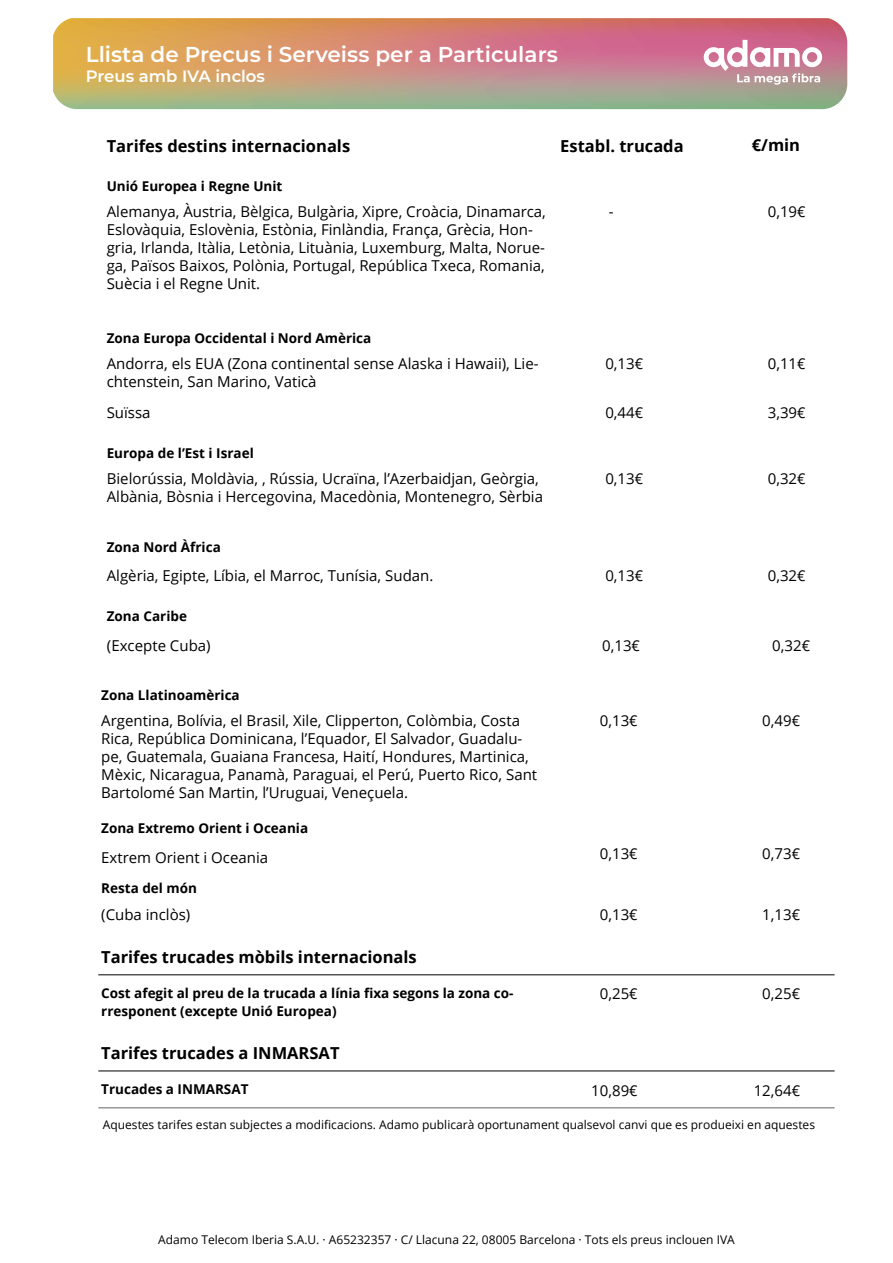
<style>
.page{position:relative;width:893px;height:1263px;background:#fff}
.page>*{position:absolute;margin:0;border:0;box-sizing:border-box;transform-origin:0 0}
.t1{font:600 21.6px "Montserrat";color:#fff}
.t2{font:700 16.5px "Open Sans";color:#000}
.t3{font:600 16.5px "Montserrat";color:#fff}
.t4{font:15px/18px "Open Sans";color:#000}
.t5{font:700 13.5px/17.5px "Open Sans";color:#000}
.t6{font:12px "Open Sans";color:#000}
</style>
<div class="page">
<hr style="left:98px;top:974px;width:737px;height:1px;background:#000">
<hr style="left:98px;top:1071px;width:737px;height:1px;background:#000">
<hr style="left:98px;top:1107px;width:737px;height:1px;background:#636363">
<svg style="left:53px;top:18px;width:794px;height:91px;background:#c59579"></svg>
<svg style="left:704px;top:40px;width:118px;height:45px"></svg>
<h1 class="t1" style="left:86px;top:39px;width:474px">Llista de Precus i Serveiss per a Particulars</h1>
<p class="t3" style="left:86px;top:64px;width:181px">Preus amb IVA inclos</p>
<p class="t2" style="left:107px;top:134px;width:245px">Tarifes destins internacionals</p>
<p class="t2" style="left:560px;top:134px;width:125px">Establ. trucada</p>
<p class="t2" style="left:752px;top:133px;width:50px">€/min</p>
<p class="t5" style="left:107px;top:177px;width:177px">Unió Europea i Regne Unit</p>
<p class="t4" style="left:107px;top:202px;width:441px">Alemanya, Àustria, Bèlgica, Bulgària, Xipre, Croàcia, Dinamarca, Eslovàquia, Eslovènia, Estònia, Finlàndia, França, Grècia, Hon&shy;gria, Irlanda, Itàlia, Letònia, Lituània, Luxemburg, Malta, Norue&shy;ga, Països Baixos, Polònia, Portugal, República Txeca, Romania, Suècia i el Regne Unit.</p>
<p class="t5" style="left:107px;top:329px;width:266px">Zona Europa Occidental i Nord Amèrica</p>
<p class="t4" style="left:107px;top:354px;width:433px">Andorra, els EUA (Zona continental sense Alaska i Hawaii), Lie&shy;chtenstein, San Marino, Vaticà</p>
<p class="t4" style="left:107px;top:403px;width:45px">Suïssa</p>
<p class="t5" style="left:107px;top:444px;width:149px">Europa de l’Est i Israel</p>
<p class="t4" style="left:107px;top:469px;width:438px">Bielorússia, Moldàvia, , Rússia, Ucraïna, l’Azerbaidjan, Geòrgia,<br>Albània, Bòsnia i Hercegovina, Macedònia, Montenegro, Sèrbia</p>
<p class="t5" style="left:107px;top:538px;width:116px">Zona Nord Àfrica</p>
<p class="t4" style="left:107px;top:566px;width:328px">Algèria, Egipte, Líbia, el Marroc, Tunísia, Sudan.</p>
<p class="t5" style="left:107px;top:607px;width:82px">Zona Caribe</p>
<p class="t4" style="left:609px;top:202px;width:6px">-</p>
<p class="t4" style="left:605px;top:354px;width:39px">0,13€</p>
<p class="t4" style="left:605px;top:403px;width:39px">0,44€</p>
<p class="t4" style="left:605px;top:469px;width:39px">0,13€</p>
<p class="t4" style="left:605px;top:566px;width:39px">0,13€</p>
<p class="t4" style="left:768px;top:202px;width:39px">0,19€</p>
<p class="t4" style="left:768px;top:354px;width:39px">0,11€</p>
<p class="t4" style="left:768px;top:403px;width:39px">3,39€</p>
<p class="t4" style="left:768px;top:469px;width:39px">0,32€</p>
<p class="t4" style="left:768px;top:566px;width:39px">0,32€</p>
<p class="t4" style="left:107px;top:636px;width:105px">(Excepte Cuba)</p>
<p class="t4" style="left:602px;top:636px;width:39px">0,13€</p>
<p class="t4" style="left:772px;top:636px;width:39px">0,32€</p>
<p class="t5" style="left:101px;top:686px;width:140px">Zona Llatinoamèrica</p>
<p class="t4" style="left:101px;top:711px;width:437px">Argentina, Bolívia, el Brasil, Xile, Clipperton, Colòmbia, Costa Rica, República Dominicana, l’Equador, El Salvador, Guadalu&shy;pe, Guatemala, Guaiana Francesa, Haití, Hondures, Martinica, Mèxic, Nicaragua, Panamà, Paraguai, el Perú, Puerto Rico, Sant Bartolomé San Martin, l’Uruguai, Veneçuela.</p>
<p class="t4" style="left:600px;top:711px;width:39px">0,13€</p>
<p class="t5" style="left:101px;top:818px;width:208px">Zona Extremo Orient i Oceania</p>
<p class="t4" style="left:101px;top:848px;width:168px">Extrem Orient i Oceania</p>
<p class="t5" style="left:101px;top:879px;width:97px">Resta del món</p>
<p class="t4" style="left:101px;top:905px;width:91px">(Cuba inclòs)</p>
<p class="t2" style="left:101px;top:945px;width:317px">Tarifes trucades mòbils internacionals</p>
<p class="t5" style="left:101px;top:984px;width:414px">Cost afegit al preu de la trucada a línia fixa segons la zona co&shy;rresponent (excepte Unió Europea)</p>
<p class="t2" style="left:101px;top:1041px;width:240px">Tarifes trucades a INMARSAT</p>
<p class="t5" style="left:101px;top:1079px;width:149px">Trucades a INMARSAT</p>
<p class="t4" style="left:600px;top:844px;width:39px">0,13€</p>
<p class="t4" style="left:600px;top:905px;width:39px">0,13€</p>
<p class="t4" style="left:600px;top:984px;width:39px">0,25€</p>
<p class="t4" style="left:591px;top:1081px;width:48px">10,89€</p>
<p class="t4" style="left:762px;top:711px;width:39px">0,49€</p>
<p class="t4" style="left:762px;top:844px;width:39px">0,73€</p>
<p class="t4" style="left:762px;top:905px;width:39px">1,13€</p>
<p class="t4" style="left:762px;top:984px;width:39px">0,25€</p>
<p class="t4" style="left:754px;top:1081px;width:48px">12,64€</p>
<p class="t6" style="left:103px;top:1117px;width:714px">Aquestes tarifes estan subjectes a modificacions. Adamo publicarà oportunament qualsevol canvi que es produeixi en aquestes</p>
<p class="t6" style="left:158px;top:1231px;width:578px">Adamo Telecom Iberia S.A.U. · A65232357 · C/ Llacuna 22, 08005 Barcelona · Tots els preus inclouen IVA</p>
</div>
